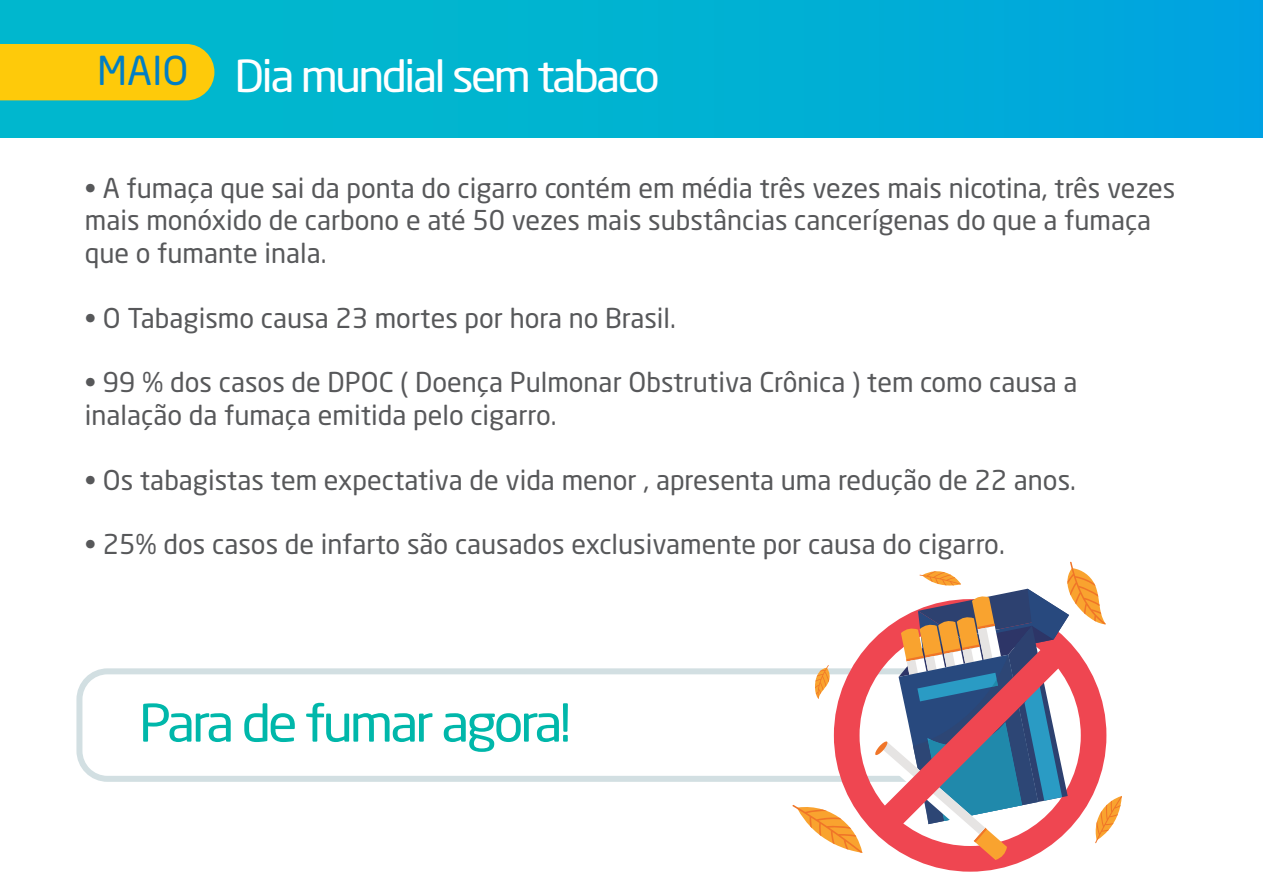
<style>
.page{position:relative;width:1263px;height:893px;background:#fff}
.page>*{position:absolute;margin:0;border:0;box-sizing:border-box;transform-origin:0 0}
.t1{font:51.15px "Neo Sans Std";letter-spacing:-.06em;color:#00b7aa;scale:1.07 1}
.t2{font:43.65px "Neo Sans Std";letter-spacing:-.06em;color:#fff;scale:1.07 1}
.t3{font:39.45px "Neo Sans Std";color:#007ec5}
.t4{font:27px/32.4px "Neo Sans Std";color:#57585a}
</style>
<div class="page">
<div style="left:0;top:0;width:1263px;height:137px;background:linear-gradient(to right,#02bbc9,#00a6de)"></div>
<div style="left:0;top:44px;width:214px;height:56px;background:#feca0a"></div>
<svg style="left:76px;top:668px;width:758px;height:114px"></svg>
<svg style="left:792px;top:805px;width:42px;height:39px"></svg>
<svg style="left:815px;top:665px;width:15px;height:34px"></svg>
<svg style="left:834px;top:639px;width:191px;height:233px"></svg>
<svg style="left:874px;top:561px;width:248px;height:299px"></svg>
<h3 class="t3" style="left:97px;top:46px;width:93px">MAIO</h3>
<h2 class="t2" style="left:234px;top:49px;width:399px">Dia mundial sem tabaco</h2>
<p class="t4" style="left:85px;top:171px;width:1092px">• A fumaça que sai da ponta do cigarro contém em média três vezes mais nicotina, três vezes mais monóxido de carbono e até 50 vezes mais substâncias cancerígenas do que a fumaça que o fumante inala.</p>
<p class="t4" style="left:85px;top:301px;width:593px">• O Tabagismo causa 23 mortes por hora no Brasil.</p>
<p class="t4" style="left:85px;top:366px;width:994px">• 99 % dos casos de DPOC ( Doença Pulmonar Obstrutiva Crônica ) tem como causa a inalação da fumaça emitida pelo cigarro.</p>
<p class="t4" style="left:85px;top:463px;width:993px">• Os tabagistas tem expectativa de vida menor , apresenta uma redução de 22 anos.</p>
<p class="t4" style="left:85px;top:528px;width:921px">• 25% dos casos de infarto são causados exclusivamente por causa do cigarro.</p>
<h1 class="t1" style="left:139px;top:691px;width:406px">Para de fumar agora!</h1>
</div>
